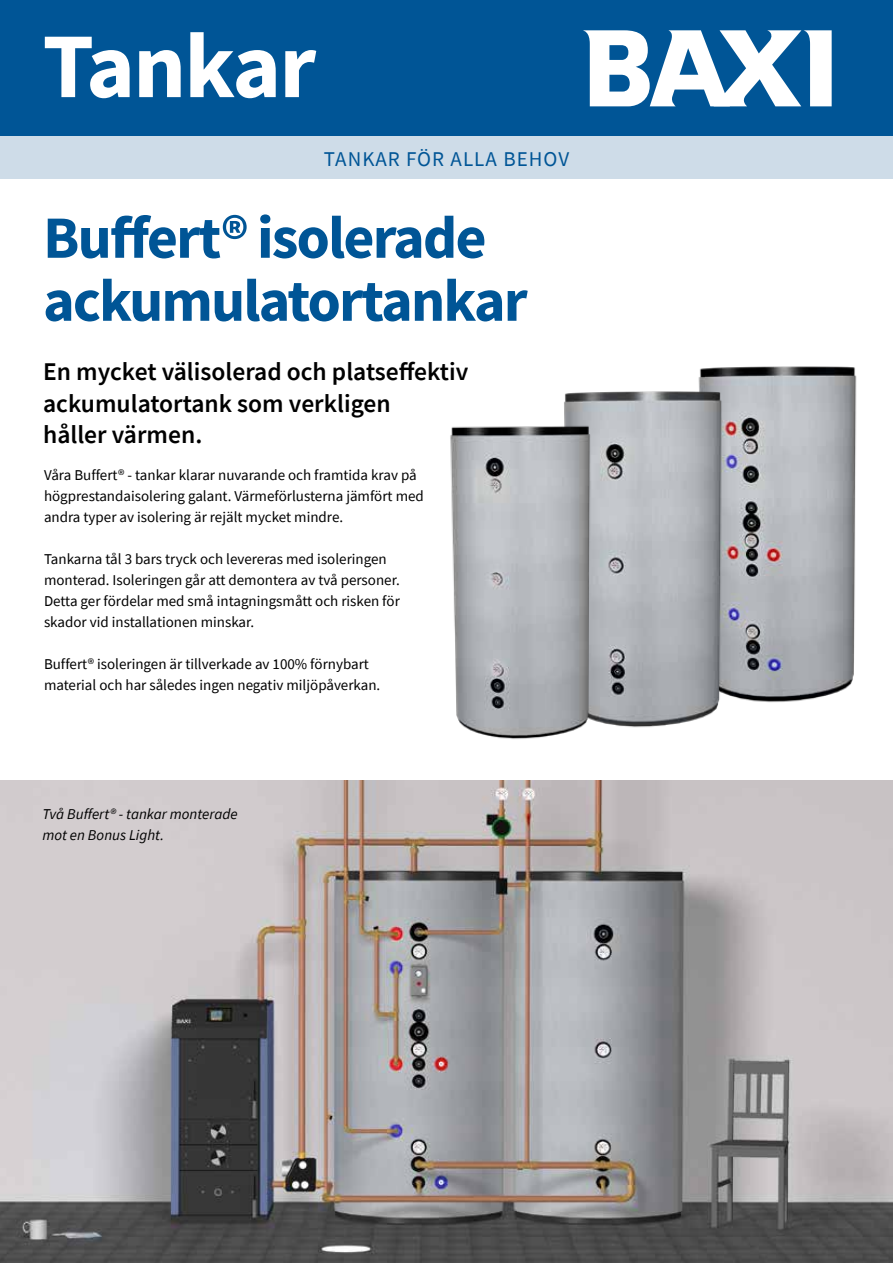
<style>
.page{position:relative;width:893px;height:1263px;background:#fff}
.page>*{position:absolute;margin:0;border:0;box-sizing:border-box;transform-origin:0 0}
.t1{font:700 92.7px "Source Sans Pro";letter-spacing:-.02em;color:#fff}
.t2{font:700 60px/63px "Source Sans Pro";letter-spacing:-.03em;color:#005596}
.t3{font:600 25.5px/31.5px "Source Sans Pro";color:#000}
.t4{font:21px "Source Sans Pro";letter-spacing:.05em;color:#005596}
.t5{font:15px/21px "Source Sans Pro";color:#000}
.t6{font:italic 15px/21px "Source Sans Pro";color:#000}
</style>
<div class="page">
<div style="left:0;top:0;width:893px;height:137px;background:#005596"></div>
<div style="left:0;top:137px;width:893px;height:42px;background:#cedce8"></div>
<svg style="left:583px;top:30px;width:249px;height:76px"></svg>
<img style="left:0;top:781px;width:893px;height:482px">
<img style="left:698px;top:366px;width:159px;height:337px">
<img style="left:564px;top:379px;width:166px;height:349px">
<img style="left:450px;top:419px;width:151px;height:320px">
<h1 class="t1" style="left:43px;top:4px;width:275px">Tankar</h1>
<h3 class="t4" style="left:324px;top:146px;width:247px">TANKAR FÖR ALLA BEHOV</h3>
<h2 class="t2" style="left:43px;top:205px;width:486px">Buffert® isolerade ackumulatortankar</h2>
<h3 class="t3" style="left:43px;top:356px;width:427px">En mycket välisolerad och platseffektiv ackumulatortank som verkligen<br>håller värmen.</h3>
<p class="t5" style="left:44px;top:465px;width:381px">Våra Buffert® - tankar klarar nuvarande och framtida krav på högprestandaisolering galant. Värmeförlusterna jämfört med andra typer av isolering är rejält mycket mindre.</p>
<p class="t5" style="left:44px;top:549px;width:357px">Tankarna tål 3 bars tryck och levereras med isoleringen monterad. Isoleringen går att demontera av två personer.<br>Detta ger fördelar med små intagningsmått och risken för skador vid installationen minskar.</p>
<p class="t5" style="left:44px;top:654px;width:338px">Buffert® isoleringen är tillverkade av 100% förnybart material och har således ingen negativ miljöpåverkan.</p>
<p class="t6" style="left:42px;top:803px;width:197px">Två Buffert® - tankar monterade mot en Bonus Light.</p>
</div>
